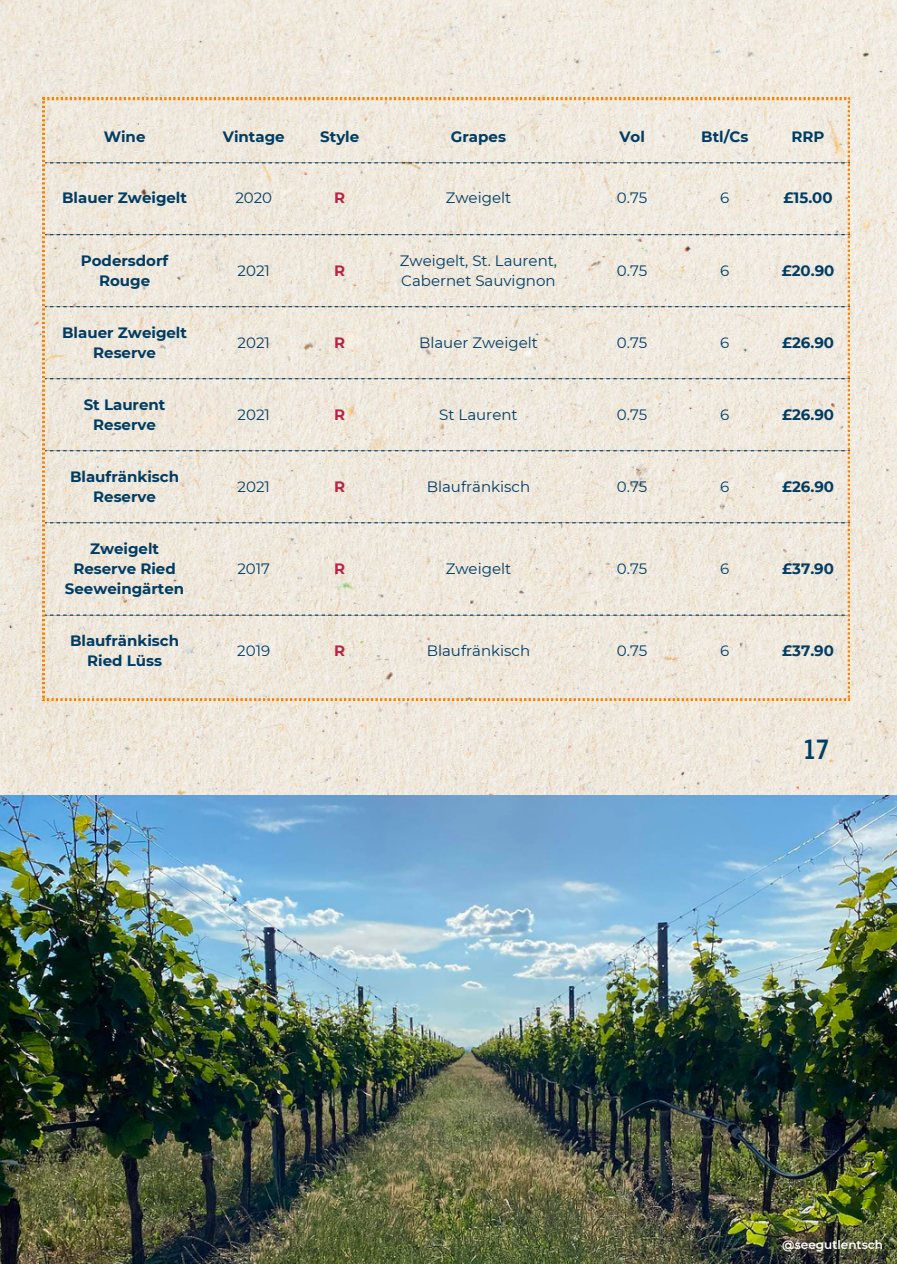
<style>
.page{position:relative;width:897px;height:1264px;background:#fff}
.page>*{position:absolute;margin:0;border:0;box-sizing:border-box;transform-origin:0 0}
.t1{font:700 condensed 27px "Trade Gothic Next LT Pro";color:#003c63}
.t2{font:700 15px/20.2px "Montserrat";color:#003c63;text-align:center}
.t3{font:15px/20.2px "Montserrat";color:#003c63}
.t4{font:700 15px "Montserrat";color:#bd2246}
.t5{font:600 12px "Montserrat";color:#fff}
</style>
<div class="page">
<img style="left:0;top:0;width:897px;height:795px">
<img style="left:0;top:795px;width:897px;height:468px">
<svg style="left:43px;top:98px;width:806px;height:602px;background:#ede5d9"></svg>
<p class="t2" style="left:104px;top:126px;width:43px">Wine</p>
<p class="t2" style="left:223px;top:126px;width:63px">Vintage</p>
<p class="t2" style="left:320px;top:126px;width:41px">Style</p>
<p class="t2" style="left:451px;top:126px;width:57px">Grapes</p>
<p class="t2" style="left:619px;top:126px;width:27px">Vol</p>
<p class="t2" style="left:701px;top:126px;width:49px">Btl/Cs</p>
<p class="t2" style="left:791px;top:126px;width:35px">RRP</p>
<p class="t2" style="left:62px;top:187px;width:126px">Blauer Zweigelt</p>
<p class="t3" style="left:235px;top:187px;width:38px">2020</p>
<p class="t4" style="left:334px;top:188px;width:13px">R</p>
<p class="t3" style="left:446px;top:187px;width:67px">Zweigelt</p>
<p class="t3" style="left:617px;top:187px;width:32px">0.75</p>
<p class="t3" style="left:720px;top:187px;width:11px">6</p>
<p class="t2" style="left:783px;top:187px;width:51px">£15.00</p>
<p class="t2" style="left:81px;top:250px;width:89px">Podersdorf<br>Rouge</p>
<p class="t3" style="left:238px;top:260px;width:34px">2021</p>
<p class="t4" style="left:334px;top:261px;width:13px">R</p>
<p class="t3" style="left:400px;top:250px;width:159px">Zweigelt, St. Laurent,<br>Cabernet Sauvignon</p>
<p class="t3" style="left:617px;top:260px;width:32px">0.75</p>
<p class="t3" style="left:720px;top:260px;width:11px">6</p>
<p class="t2" style="left:781px;top:260px;width:54px">£20.90</p>
<p class="t2" style="left:62px;top:322px;width:126px">Blauer Zweigelt<br>Reserve</p>
<p class="t3" style="left:238px;top:332px;width:34px">2021</p>
<p class="t4" style="left:334px;top:333px;width:13px">R</p>
<p class="t3" style="left:419px;top:332px;width:120px">Blauer Zweigelt</p>
<p class="t3" style="left:617px;top:332px;width:32px">0.75</p>
<p class="t3" style="left:720px;top:332px;width:11px">6</p>
<p class="t2" style="left:782px;top:332px;width:54px">£26.90</p>
<p class="t2" style="left:84px;top:394px;width:83px">St Laurent<br>Reserve</p>
<p class="t3" style="left:238px;top:404px;width:34px">2021</p>
<p class="t4" style="left:334px;top:405px;width:13px">R</p>
<p class="t3" style="left:439px;top:404px;width:80px">St Laurent</p>
<p class="t3" style="left:617px;top:404px;width:32px">0.75</p>
<p class="t3" style="left:720px;top:404px;width:11px">6</p>
<p class="t2" style="left:782px;top:404px;width:54px">£26.90</p>
<p class="t2" style="left:70px;top:466px;width:111px">Blaufränkisch<br>Reserve</p>
<p class="t3" style="left:238px;top:476px;width:34px">2021</p>
<p class="t4" style="left:334px;top:477px;width:13px">R</p>
<p class="t3" style="left:427px;top:476px;width:105px">Blaufränkisch</p>
<p class="t3" style="left:617px;top:476px;width:32px">0.75</p>
<p class="t3" style="left:720px;top:476px;width:11px">6</p>
<p class="t2" style="left:782px;top:476px;width:54px">£26.90</p>
<p class="t2" style="left:65px;top:538px;width:121px">Zweigelt<br>Reserve Ried<br>Seeweingärten</p>
<p class="t3" style="left:237px;top:558px;width:34px">2017</p>
<p class="t4" style="left:334px;top:559px;width:13px">R</p>
<p class="t3" style="left:446px;top:558px;width:67px">Zweigelt</p>
<p class="t3" style="left:617px;top:558px;width:32px">0.75</p>
<p class="t3" style="left:720px;top:558px;width:11px">6</p>
<p class="t2" style="left:782px;top:558px;width:53px">£37.90</p>
<p class="t2" style="left:70px;top:630px;width:111px">Blaufränkisch<br>Ried Lüss</p>
<p class="t3" style="left:237px;top:640px;width:34px">2019</p>
<p class="t4" style="left:334px;top:641px;width:13px">R</p>
<p class="t3" style="left:427px;top:640px;width:105px">Blaufränkisch</p>
<p class="t3" style="left:617px;top:640px;width:32px">0.75</p>
<p class="t3" style="left:720px;top:640px;width:11px">6</p>
<p class="t2" style="left:782px;top:640px;width:53px">£37.90</p>
<h1 class="t1" style="left:803px;top:730px;width:27px">17</h1>
<p class="t5" style="left:782px;top:1237px;width:102px">@seegutlentsch</p>
</div>
